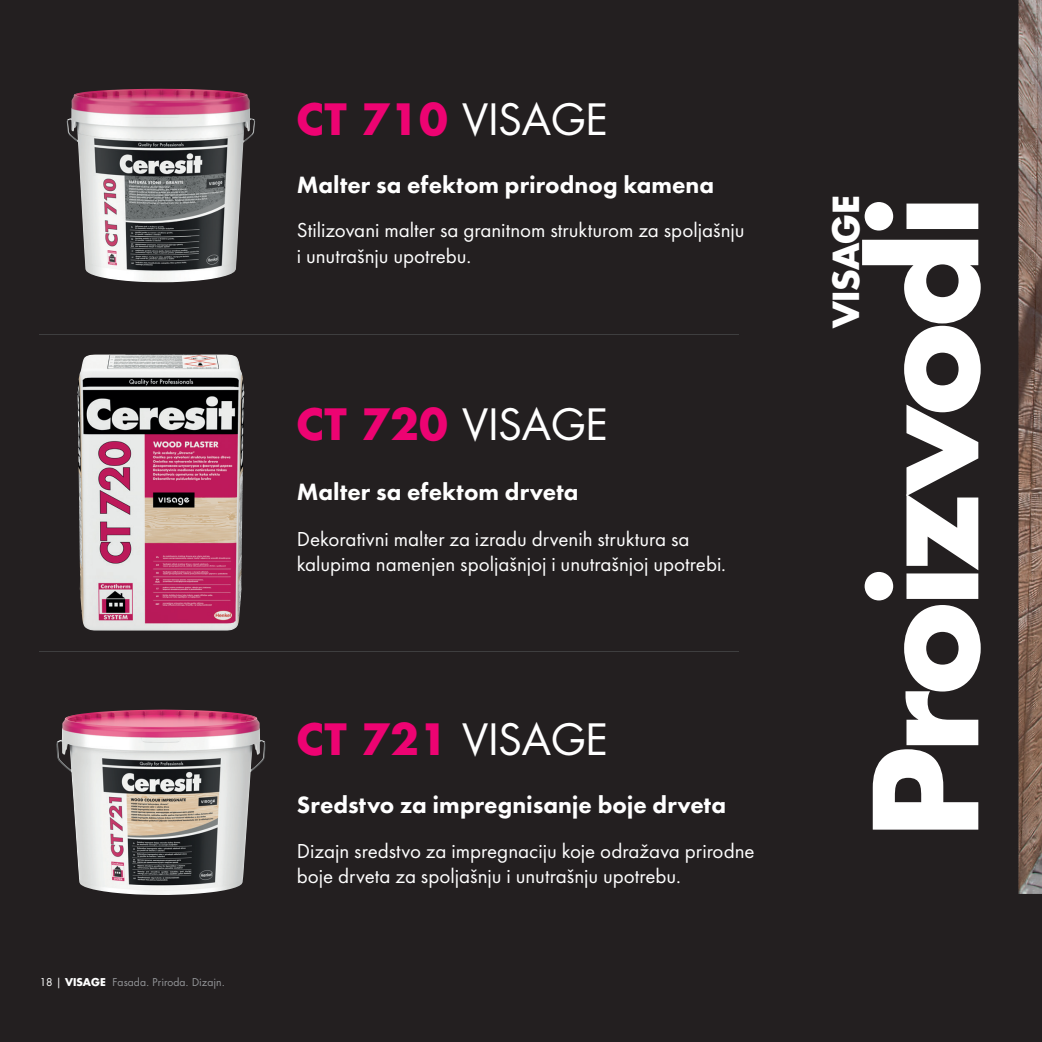
<style>
.page{position:relative;width:1042px;height:1042px;background:#231f20}
.page>*{position:absolute;margin:0;border:0;box-sizing:border-box;transform-origin:0 0}
.t1{font:700 140px "Futura Std";letter-spacing:-.04em;color:#fff}
.t2{font:42px "Futura Std";color:#fff}
.t3{font:700 35px "Futura Std";letter-spacing:-.015em;color:#fff}
.t4{font:800 24.5px "Futura PT";letter-spacing:.005em;color:#fff}
.t5{font:21px/25.2px "Futura PT";color:#fff}
.t6{font:10.5px "Futura Std";color:#939598}
.s1{color:#fff}
.s2{font-weight:700;color:#fff}
.s3{font-weight:700;color:#ed0372}
</style>
<div class="page">
<hr style="left:39px;top:334px;width:699px;height:1px;background:#3e3e3f">
<hr style="left:39px;top:651px;width:699px;height:1px;background:#3e3e3f">
<img style="left:67px;top:89px;width:188px;height:193px">
<img style="left:77px;top:354px;width:167px;height:277px">
<img style="left:56px;top:709px;width:209px;height:186px">
<img style="left:1018px;top:0;width:24px;height:894px">
<p class="t6" style="left:40px;top:975px;width:187px"><span class="s1">18 |</span> <span class="s2">VISAGE</span> Fasada. Priroda. Dizajn.</p>
<h2 class="t2" style="left:297px;top:93px;width:313px"><span class="s3">CT 710</span> VISAGE</h2>
<p class="t4" style="left:297px;top:169px;width:419px">Malter sa efektom prirodnog kamena</p>
<p class="t5" style="left:297px;top:218px;width:449px">Stilizovani malter sa granitnom strukturom za spoljašnju i unutrašnju upotrebu.</p>
<h2 class="t2" style="left:297px;top:398px;width:313px"><span class="s3">CT 720</span> VISAGE</h2>
<p class="t4" style="left:297px;top:476px;width:283px">Malter sa efektom drveta</p>
<p class="t5" style="left:297px;top:526px;width:431px">Dekorativni malter za izradu drvenih struktura sa kalupima namenjen spoljašnjoj i unutrašnjoj upotrebi.</p>
<h2 class="t2" style="left:297px;top:713px;width:313px"><span class="s3">CT 721</span> VISAGE</h2>
<p class="t4" style="left:297px;top:789px;width:431px">Sredstvo za impregnisanje boje drveta</p>
<p class="t5" style="left:297px;top:838px;width:459px">Dizajn sredstvo za impregnaciju koje odražava prirodne boje drveta za spoljašnju i unutrašnju upotrebu.</p>
<h3 class="t3" style="left:821px;top:328px;width:135px;rotate:-90deg">VISAGE</h3>
<h1 class="t1" style="left:825px;top:838px;width:645px;rotate:-90deg">Proizvodi</h1>
</div>
